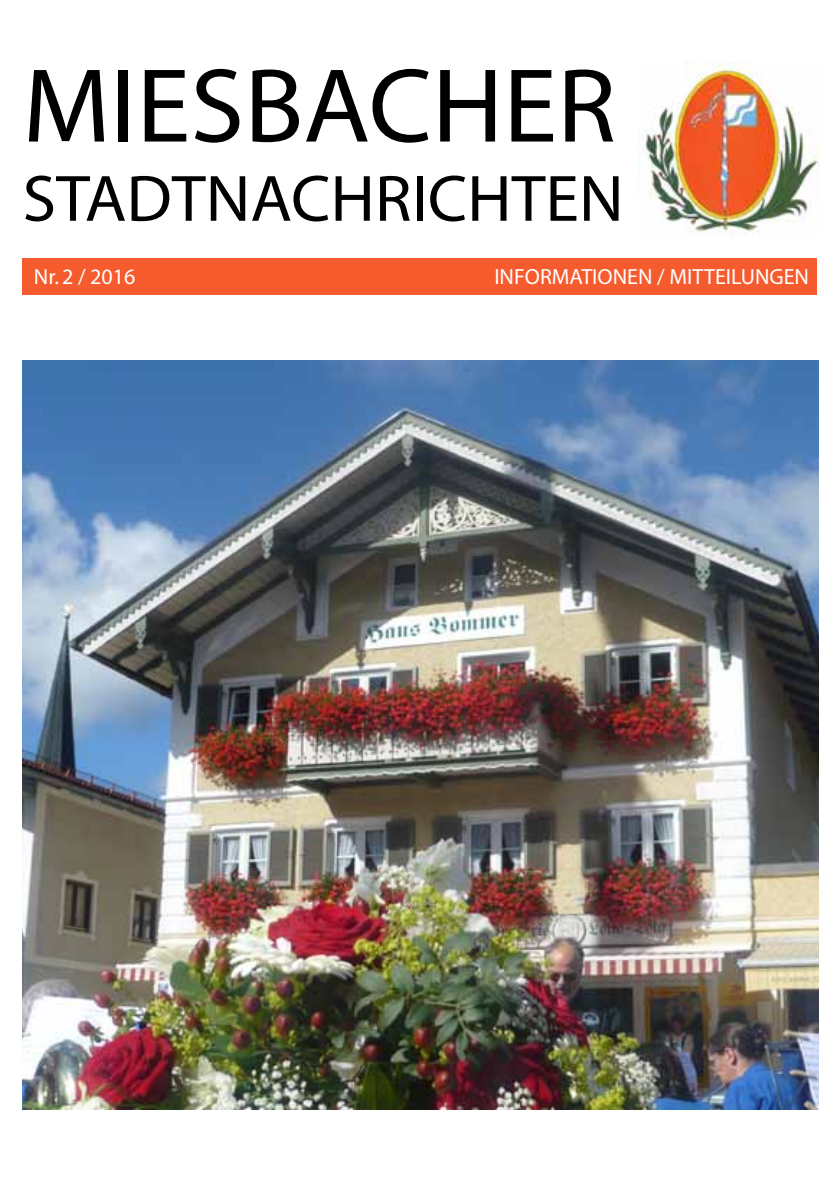
<style>
.page{position:relative;width:840px;height:1191px;background:#fff}
.page>*{position:absolute;margin:0;border:0;box-sizing:border-box;transform-origin:0 0}
.t1{font:106px "Myriad";color:#000}
.t2{font:66px "Myriad";color:#000}
.t3{font:22px "Myriad";color:#fff}
</style>
<div class="page">
<img style="left:638px;top:61px;width:181px;height:173px">
<div style="left:23px;top:258px;width:793px;height:36px;background:#f65b2d"></div>
<img style="left:23px;top:360px;width:795px;height:749px">
<h1 class="t1" style="left:23px;top:53px;width:594px">MIESBACHER</h1>
<h2 class="t2" style="left:23px;top:166px;width:602px">STADTNACHRICHTEN</h2>
<p class="t3" style="left:34px;top:265px;width:103px">Nr. 2 / 2016</p>
<p class="t3" style="left:494px;top:265px;width:316px">INFORMATIONEN / MITTEILUNGEN</p>
</div>
